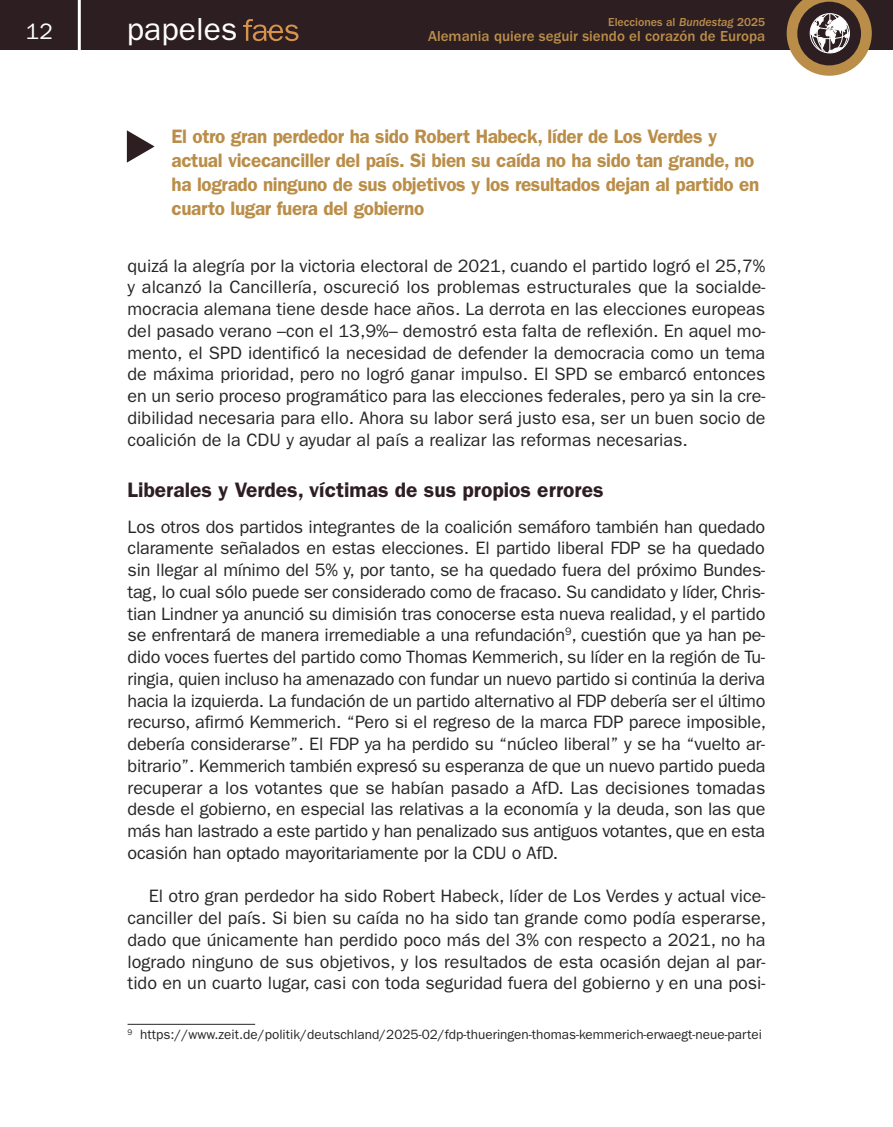
<style>
.page{position:relative;width:893px;height:1127px;background:#fff}
.page>*{position:absolute;margin:0;border:0;box-sizing:border-box;transform-origin:0 0}
.t1{font:31.95px "Franklin Gothic";color:#fff}
.t2{font:22.5px "Franklin Gothic";color:#fff}
.t3{font:600 21px "Franklin Gothic";color:#2d1e22}
.t4{font:600 19.5px/24px "Franklin Gothic";letter-spacing:-.02em;color:#ba8e49}
.t5{font:18px/21.8px "Franklin Gothic";color:#272526;text-align:justify}
.t6{font:500 15px "Franklin Gothic";color:#ba8e49}
.t7{font:13.5px "Franklin Gothic";color:#272526}
.t8{font:500 12px "Franklin Gothic";color:#ba8e49}
.s1{font-style:italic}
</style>
<div class="page">
<div style="left:0;top:0;width:893px;height:50px;background:#2d1e22"></div>
<svg style="left:243px;top:19px;width:56px;height:23px"></svg>
<svg style="left:787px;top:0;width:85px;height:76px"></svg>
<div style="left:810px;top:13px;width:40px;height:40px;border:1px solid #fff;border-radius:50%"></div>
<hr style="left:78px;top:0;width:3px;height:52px;background:#fff">
<svg style="left:127px;top:130px;width:28px;height:33px"></svg>
<hr style="left:128px;top:1024px;width:127px;height:1px;background:#272526">
<h1 class="t1" style="left:127px;top:11px;width:112px">papeles</h1>
<p class="t8" style="left:608px;top:15px;width:159px">Elecciones al <span class="s1">Bundestag</span> 2025</p>
<p class="t2" style="left:26px;top:19px;width:29px">12</p>
<p class="t6" style="left:428px;top:27px;width:339px">Alemania quiere seguir siendo el corazón de Europa</p>
<p class="t4" style="left:172px;top:124px;width:589px">El otro gran perdedor ha sido Robert Habeck, líder de Los Verdes y actual vicecanciller del país. Si bien su caída no ha sido tan grande, no ha logrado ninguno de sus objetivos y los resultados dejan al partido en cuarto lugar fuera del gobierno</p>
<p class="t5" style="left:128px;top:255px;width:639px">quizá la alegría por la victoria electoral de 2021, cuando el partido logró el 25,7% y alcanzó la Cancillería, oscureció los problemas estructurales que la socialde&shy;mocracia alemana tiene desde hace años. La derrota en las elecciones europeas del pasado verano –con el 13,9%– demostró esta falta de reflexión. En aquel mo&shy;mento, el SPD identificó la necesidad de defender la democracia como un tema de máxima prioridad, pero no logró ganar impulso. El SPD se embarcó entonces en un serio proceso programático para las elecciones federales, pero ya sin la cre&shy;dibilidad necesaria para ello. Ahora su labor será justo esa, ser un buen socio de coalición de la CDU y ayudar al país a realizar las reformas necesarias.</p>
<p class="t3" style="left:128px;top:477px;width:477px">Liberales y Verdes, víctimas de sus propios errores</p>
<p class="t5" style="left:128px;top:516px;width:640px">Los otros dos partidos integrantes de la coalición semáforo también han quedado claramente señalados en estas elecciones. El partido liberal FDP se ha quedado sin llegar al mínimo del 5% y, por tanto, se ha quedado fuera del próximo Bundes&shy;tag, lo cual sólo puede ser considerado como de fracaso. Su candidato y líder, Chris&shy;tian Lindner ya anunció su dimisión tras conocerse esta nueva realidad, y el partido se enfrentará de manera irremediable a una refundación<sup>9</sup>, cuestión que ya han pe&shy;dido voces fuertes del partido como Thomas Kemmerich, su líder en la región de Tu&shy;ringia, quien incluso ha amenazado con fundar un nuevo partido si continúa la deriva hacia la izquierda. La fundación de un partido alternativo al FDP debería ser el último recurso, afirmó Kemmerich. “Pero si el regreso de la marca FDP parece imposible, debería considerarse”. El FDP ya ha perdido su “núcleo liberal” y se ha “vuelto ar&shy;bitrario”. Kemmerich también expresó su esperanza de que un nuevo partido pueda recuperar a los votantes que se habían pasado a AfD. Las decisiones tomadas desde el gobierno, en especial las relativas a la economía y la deuda, son las que más han lastrado a este partido y han penalizado sus antiguos votantes, que en esta ocasión han optado mayoritariamente por la CDU o AfD.</p>
<p class="t5" style="left:128px;top:885px;width:640px;text-indent:21px">El otro gran perdedor ha sido Robert Habeck, líder de Los Verdes y actual vice&shy;canciller del país. Si bien su caída no ha sido tan grande como podía esperarse, dado que únicamente han perdido poco más del 3% con respecto a 2021, no ha logrado ninguno de sus objetivos, y los resultados de esta ocasión dejan al par&shy;tido en un cuarto lugar, casi con toda seguridad fuera del gobierno y en una posi-</p>
<p class="t7" style="left:128px;top:1027px;width:636px"><sup>9</sup> https://www.zeit.de/politik/deutschland/2025-02/fdp-thueringen-thomas-kemmerich-erwaegt-neue-partei</p>
</div>
